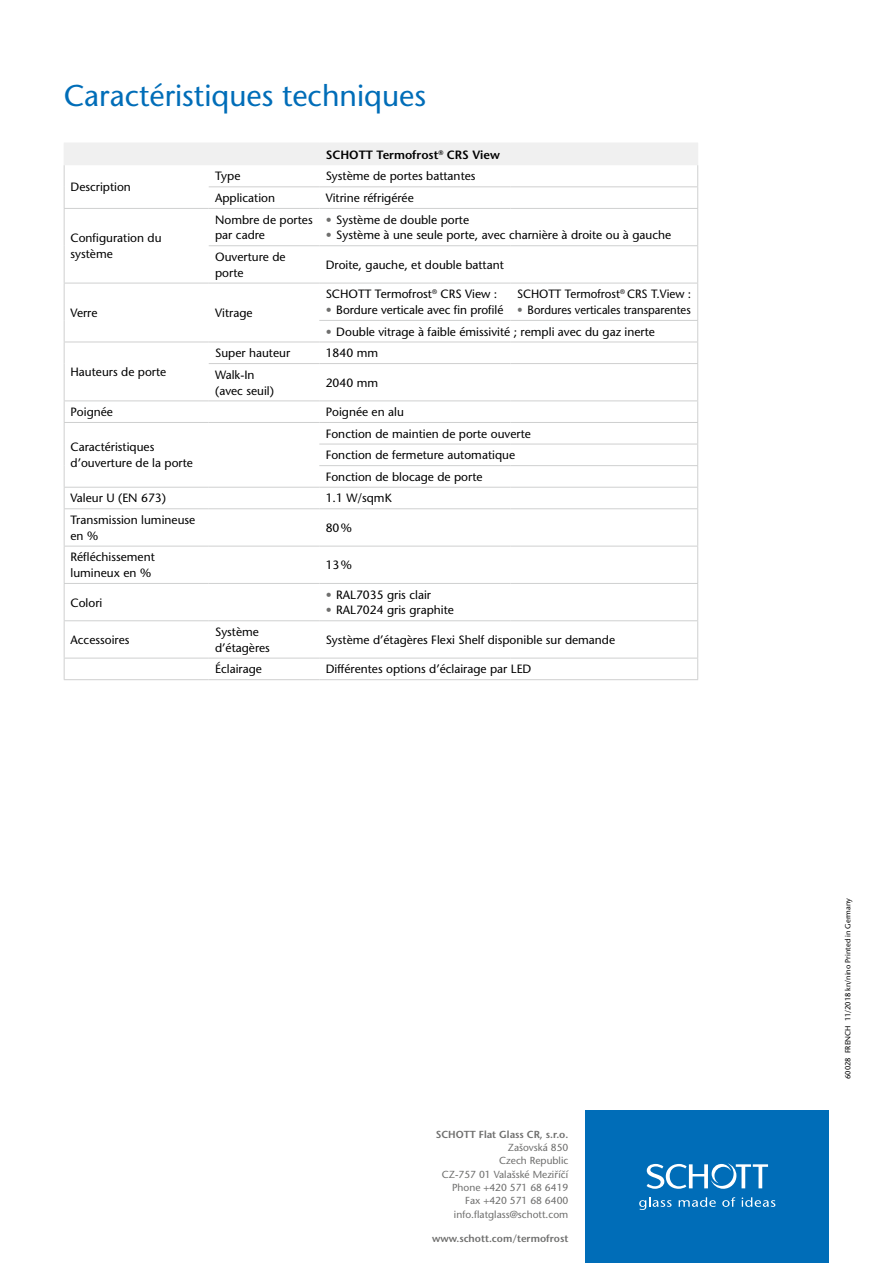
<style>
.page{position:relative;width:893px;height:1263px;background:#fff}
.page>*{position:absolute;margin:0;border:0;box-sizing:border-box;transform-origin:0 0}
.t1{font:500 30px "Stone Sans Std";color:#006db8}
.t2{font:500 12px/15.8px "Stone Sans Std";color:#000}
.t3{font:500 12px "Stone Sans Std";color:#000;scale:.94 1}
.t4{font:600 12px "Stone Sans Std";color:#000}
.t5{font:500 10.2px/13.4px "Stone Sans Std";color:#6f6f6e;text-align:right}
.t6{font:600 10.2px "Stone Sans Std";color:#6f6f6e}
.t7{font:500 7.5px "Stone Sans Std";color:#000}
.s1{color:#6f6f6e}
</style>
<div class="page">
<div style="left:585px;top:1110px;width:244px;height:153px;background:#006db8"></div>
<svg style="left:639px;top:1197px;width:33px;height:13px"></svg>
<svg style="left:679px;top:1197px;width:37px;height:10px"></svg>
<svg style="left:722px;top:1197px;width:13px;height:10px"></svg>
<svg style="left:742px;top:1197px;width:33px;height:10px"></svg>
<svg style="left:647px;top:1163px;width:121px;height:26px"></svg>
<hr style="left:209px;top:208px;width:110px;height:1px;background:#cfd0d0">
<hr style="left:209px;top:245px;width:110px;height:1px;background:#cfd0d0">
<hr style="left:209px;top:363px;width:110px;height:1px;background:#cfd0d0">
<hr style="left:209px;top:400px;width:110px;height:1px;background:#cfd0d0">
<hr style="left:64px;top:508px;width:145px;height:1px;background:#cfd0d0">
<hr style="left:209px;top:508px;width:110px;height:1px;background:#cfd0d0">
<hr style="left:64px;top:546px;width:145px;height:1px;background:#cfd0d0">
<hr style="left:209px;top:546px;width:110px;height:1px;background:#cfd0d0">
<hr style="left:64px;top:583px;width:145px;height:1px;background:#cfd0d0">
<hr style="left:209px;top:583px;width:110px;height:1px;background:#cfd0d0">
<hr style="left:64px;top:620px;width:145px;height:1px;background:#cfd0d0">
<hr style="left:209px;top:620px;width:110px;height:1px;background:#cfd0d0">
<hr style="left:64px;top:658px;width:145px;height:1px;background:#cfd0d0">
<hr style="left:209px;top:658px;width:110px;height:1px;background:#cfd0d0">
<hr style="left:697px;top:283px;width:1px;height:37px;background:#cfd0d0">
<hr style="left:64px;top:509px;width:1px;height:37px;background:#cfd0d0">
<hr style="left:64px;top:546px;width:1px;height:37px;background:#cfd0d0">
<hr style="left:64px;top:584px;width:1px;height:36px;background:#cfd0d0">
<hr style="left:64px;top:621px;width:1px;height:37px;background:#cfd0d0">
<svg style="left:64px;top:658px;width:1px;height:21px"></svg>
<hr style="left:64px;top:679px;width:145px;height:1px;background:#cfd0d0">
<hr style="left:209px;top:679px;width:110px;height:1px;background:#cfd0d0">
<hr style="left:64px;top:208px;width:145px;height:1px;background:#cfd0d0">
<hr style="left:64px;top:209px;width:1px;height:37px;background:#cfd0d0">
<hr style="left:64px;top:246px;width:1px;height:37px;background:#cfd0d0">
<hr style="left:64px;top:283px;width:145px;height:1px;background:#cfd0d0">
<hr style="left:64px;top:283px;width:1px;height:37px;background:#cfd0d0">
<hr style="left:209px;top:283px;width:110px;height:1px;background:#cfd0d0">
<hr style="left:209px;top:342px;width:110px;height:1px;background:#cfd0d0">
<hr style="left:64px;top:342px;width:145px;height:1px;background:#cfd0d0">
<svg style="left:64px;top:320px;width:1px;height:44px"></svg>
<hr style="left:64px;top:364px;width:1px;height:36px;background:#cfd0d0">
<hr style="left:64px;top:400px;width:145px;height:1px;background:#cfd0d0">
<hr style="left:64px;top:422px;width:145px;height:1px;background:#cfd0d0">
<svg style="left:64px;top:401px;width:1px;height:107px"></svg>
<hr style="left:64px;top:487px;width:145px;height:1px;background:#cfd0d0">
<hr style="left:209px;top:422px;width:110px;height:1px;background:#cfd0d0">
<hr style="left:209px;top:487px;width:110px;height:1px;background:#cfd0d0">
<hr style="left:319px;top:320px;width:192px;height:1px;background:#cfd0d0">
<hr style="left:511px;top:320px;width:187px;height:1px;background:#cfd0d0">
<hr style="left:319px;top:342px;width:192px;height:1px;background:#cfd0d0">
<hr style="left:511px;top:342px;width:187px;height:1px;background:#cfd0d0">
<svg style="left:697px;top:321px;width:1px;height:42px"></svg>
<hr style="left:319px;top:363px;width:192px;height:1px;background:#cfd0d0">
<hr style="left:511px;top:363px;width:187px;height:1px;background:#cfd0d0">
<hr style="left:697px;top:364px;width:1px;height:36px;background:#cfd0d0">
<hr style="left:319px;top:400px;width:192px;height:1px;background:#cfd0d0">
<hr style="left:511px;top:400px;width:187px;height:1px;background:#cfd0d0">
<hr style="left:319px;top:422px;width:192px;height:1px;background:#cfd0d0">
<hr style="left:511px;top:422px;width:187px;height:1px;background:#cfd0d0">
<hr style="left:319px;top:444px;width:192px;height:1px;background:#cfd0d0">
<hr style="left:511px;top:444px;width:187px;height:1px;background:#cfd0d0">
<hr style="left:319px;top:465px;width:192px;height:1px;background:#cfd0d0">
<hr style="left:511px;top:465px;width:187px;height:1px;background:#cfd0d0">
<hr style="left:319px;top:487px;width:192px;height:1px;background:#cfd0d0">
<hr style="left:511px;top:487px;width:187px;height:1px;background:#cfd0d0">
<svg style="left:697px;top:401px;width:1px;height:107px"></svg>
<hr style="left:319px;top:508px;width:192px;height:1px;background:#cfd0d0">
<hr style="left:511px;top:508px;width:187px;height:1px;background:#cfd0d0">
<hr style="left:697px;top:509px;width:1px;height:37px;background:#cfd0d0">
<hr style="left:319px;top:546px;width:192px;height:1px;background:#cfd0d0">
<hr style="left:511px;top:546px;width:187px;height:1px;background:#cfd0d0">
<hr style="left:697px;top:546px;width:1px;height:37px;background:#cfd0d0">
<hr style="left:319px;top:583px;width:192px;height:1px;background:#cfd0d0">
<hr style="left:511px;top:583px;width:187px;height:1px;background:#cfd0d0">
<hr style="left:697px;top:584px;width:1px;height:36px;background:#cfd0d0">
<hr style="left:319px;top:620px;width:192px;height:1px;background:#cfd0d0">
<hr style="left:511px;top:620px;width:187px;height:1px;background:#cfd0d0">
<hr style="left:697px;top:621px;width:1px;height:37px;background:#cfd0d0">
<hr style="left:319px;top:658px;width:192px;height:1px;background:#cfd0d0">
<hr style="left:511px;top:658px;width:187px;height:1px;background:#cfd0d0">
<svg style="left:697px;top:658px;width:1px;height:21px"></svg>
<hr style="left:319px;top:679px;width:192px;height:1px;background:#cfd0d0">
<hr style="left:511px;top:679px;width:187px;height:1px;background:#cfd0d0">
<svg style="left:64px;top:143px;width:634px;height:65px"></svg>
<hr style="left:319px;top:208px;width:192px;height:1px;background:#cfd0d0">
<hr style="left:511px;top:208px;width:187px;height:1px;background:#cfd0d0">
<hr style="left:697px;top:209px;width:1px;height:36px;background:#cfd0d0">
<hr style="left:319px;top:245px;width:192px;height:1px;background:#cfd0d0">
<hr style="left:511px;top:245px;width:187px;height:1px;background:#cfd0d0">
<hr style="left:697px;top:246px;width:1px;height:37px;background:#cfd0d0">
<hr style="left:319px;top:283px;width:192px;height:1px;background:#cfd0d0">
<hr style="left:511px;top:283px;width:187px;height:1px;background:#cfd0d0">
<h1 class="t1" style="left:64px;top:78px;width:364px">Caractéristiques techniques</h1>
<p class="t4" style="left:326px;top:147px;width:176px">SCHOTT Termofrost<sup>®</sup> CRS View</p>
<p class="t2" style="left:71px;top:179px;width:62px">Description</p>
<p class="t2" style="left:215px;top:168px;width:27px">Type</p>
<p class="t2" style="left:326px;top:168px;width:151px">Système de portes battantes</p>
<p class="t2" style="left:215px;top:190px;width:62px">Application</p>
<p class="t2" style="left:326px;top:190px;width:90px">Vitrine réfrigérée</p>
<p class="t2" style="left:71px;top:230px;width:93px">Configuration du système</p>
<p class="t2" style="left:215px;top:212px;width:99px">Nombre de portes par cadre</p>
<p class="t2" style="left:326px;top:212px;width:145px"><span class="s1">•</span> Système de double porte</p>
<p class="t2" style="left:326px;top:227px;width:347px"><span class="s1">•</span> Système à une seule porte, avec charnière à droite ou à gauche</p>
<p class="t2" style="left:215px;top:249px;width:72px">Ouverture de porte</p>
<p class="t2" style="left:326px;top:257px;width:180px">Droite, gauche, et double battant</p>
<p class="t2" style="left:71px;top:305px;width:28px">Verre</p>
<p class="t2" style="left:215px;top:305px;width:39px">Vitrage</p>
<p class="t2" style="left:326px;top:286px;width:173px">SCHOTT Termofrost<sup>®</sup> CRS View :</p>
<p class="t2" style="left:326px;top:302px;width:179px"><span class="s1">•</span> Bordure verticale avec fin profilé</p>
<p class="t2" style="left:517px;top:286px;width:176px">SCHOTT Termofrost<sup>®</sup> CRS T.View :</p>
<p class="t3" style="left:517px;top:303px;width:186px"><span class="s1">•</span> Bordures verticales transparentes</p>
<p class="t2" style="left:326px;top:324px;width:331px"><span class="s1">•</span> Double vitrage à faible émissivité ; rempli avec du gaz inerte</p>
<p class="t2" style="left:71px;top:364px;width:97px">Hauteurs de porte</p>
<p class="t2" style="left:215px;top:345px;width:77px">Super hauteur</p>
<p class="t2" style="left:326px;top:345px;width:54px">1840 mm</p>
<p class="t2" style="left:215px;top:367px;width:60px">Walk-In (avec seuil)</p>
<p class="t2" style="left:326px;top:375px;width:54px">2040 mm</p>
<p class="t2" style="left:71px;top:404px;width:44px">Poignée</p>
<p class="t2" style="left:326px;top:404px;width:80px">Poignée en alu</p>
<p class="t2" style="left:71px;top:439px;width:124px">Caractéristiques d’ouverture de la porte</p>
<p class="t2" style="left:326px;top:423px;width:207px;line-height:21.6px">Fonction de maintien de porte ouverte<br>Fonction de fermeture automatique<br>Fonction de blocage de porte</p>
<p class="t2" style="left:71px;top:490px;width:97px">Valeur U (EN 673)</p>
<p class="t2" style="left:326px;top:490px;width:68px">1.1 W/sqmK</p>
<p class="t2" style="left:71px;top:512px;width:126px">Transmission lumineuse en %</p>
<p class="t2" style="left:326px;top:520px;width:28px">80%</p>
<p class="t2" style="left:71px;top:549px;width:86px">Réfléchissement lumineux en %</p>
<p class="t2" style="left:326px;top:557px;width:28px">13%</p>
<p class="t2" style="left:71px;top:594px;width:33px">Colori</p>
<p class="t2" style="left:326px;top:587px;width:107px"><span class="s1">•</span> RAL7035 gris clair</p>
<p class="t2" style="left:326px;top:602px;width:130px"><span class="s1">•</span> RAL7024 gris graphite</p>
<p class="t2" style="left:71px;top:632px;width:60px">Accessoires</p>
<p class="t2" style="left:215px;top:624px;width:56px">Système d’étagères</p>
<p class="t2" style="left:326px;top:632px;width:291px">Système d’étagères Flexi Shelf disponible sur demande</p>
<p class="t2" style="left:215px;top:661px;width:48px">Éclairage</p>
<p class="t2" style="left:326px;top:661px;width:207px">Différentes options d’éclairage par LED</p>
<p class="t6" style="left:436px;top:1128px;width:134px">SCHOTT Flat Glass CR, s.r.o.</p>
<p class="t5" style="left:442px;top:1141px;width:128px">Zašovská 850<br>Czech Republic<br>CZ-757 01 Valašské Mezirˇícˇí<br>Phone +420 571 68 6419<br>Fax +420 571 68 6400 info.flatglass@schott.com</p>
<p class="t6" style="left:432px;top:1232px;width:138px">www.schott.com/termofrost</p>
<p class="t7" style="left:843px;top:1079px;width:183px;rotate:-90deg">60028 FRENCH 11/2018 kn/nino Printed in Germany</p>
</div>
